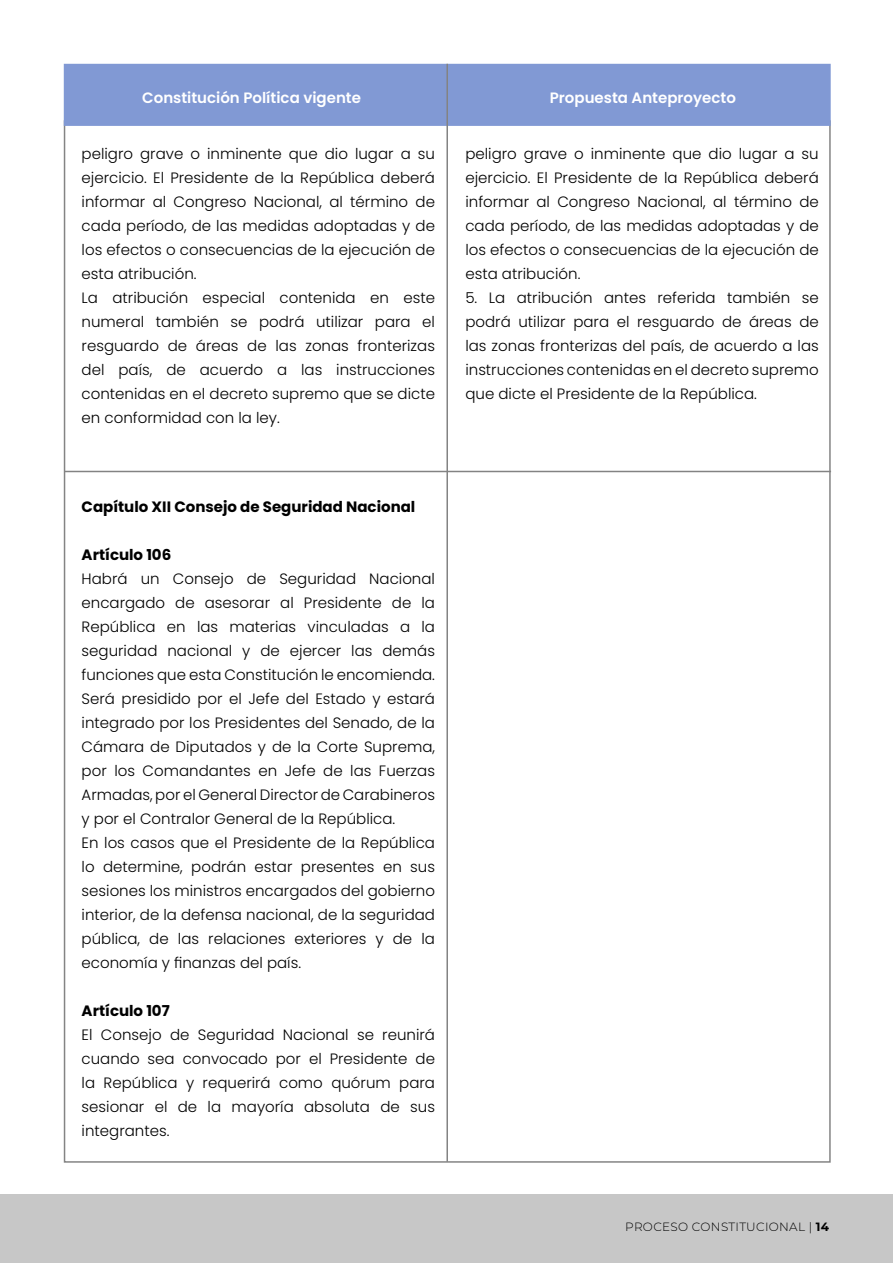
<style>
.page{position:relative;width:893px;height:1263px;background:#fff}
.page>*{position:absolute;margin:0;border:0;box-sizing:border-box;transform-origin:0 0}
.t1{font:300 15px/24px "Poppins";color:#000;text-align:justify}
.t2{font:700 15px "Poppins";color:#000}
.t3{font:600 15px "Poppins";color:#fff}
.t4{font:300 12px "Montserrat";letter-spacing:.025em;color:#000}
.s1{font-weight:700}
</style>
<div class="page">
<div style="left:0;top:1195px;width:893px;height:68px;background:#c7c7c7"></div>
<div style="left:64px;top:64px;width:767px;height:62px;background:#8199d4;border:2px solid #8199d4"></div>
<hr style="left:446px;top:64px;width:2px;height:1098px;background:#838383">
<hr style="left:65px;top:471px;width:766px;height:1px;background:#838383">
<p class="t3" style="left:142px;top:89px;width:220px">Constitución Política vigente</p>
<p class="t3" style="left:550px;top:89px;width:188px">Propuesta Anteproyecto</p>
<p class="t1" style="left:82px;top:142px;width:355px;text-align:left">peligro grave o inminente que dio lugar a su ejercicio. El Presidente de la República deberá informar al Congreso Nacional, al término de cada período, de las medidas adoptadas y de los efectos o consecuencias de la ejecución de esta atribución.<br>La atribución especial contenida en este numeral también se podrá utilizar para el resguardo de áreas de las zonas fronterizas del país, de acuerdo a las instrucciones contenidas en el decreto supremo que se dicte en conformidad con la ley.</p>
<p class="t2" style="left:82px;top:498px;width:335px">Capítulo XII Consejo de Seguridad Nacional</p>
<p class="t2" style="left:82px;top:546px;width:91px">Artículo 106</p>
<p class="t1" style="left:82px;top:567px;width:355px;text-align:left">Habrá un Consejo de Seguridad Nacional encargado de asesorar al Presidente de la República en las materias vinculadas a la seguridad nacional y de ejercer las demás funciones que esta Constitución le encomienda.<br>Será presidido por el Jefe del Estado y estará integrado por los Presidentes del Senado, de la Cámara de Diputados y de la Corte Suprema, por los Comandantes en Jefe de las Fuerzas Armadas, por el General Director de Carabineros y por el Contralor General de la República.<br>En los casos que el Presidente de la República lo determine, podrán estar presentes en sus sesiones los ministros encargados del gobierno interior, de la defensa nacional, de la seguridad pública, de las relaciones exteriores y de la economía y finanzas del país.</p>
<p class="t2" style="left:82px;top:1002px;width:90px">Artículo 107</p>
<p class="t1" style="left:82px;top:1023px;width:355px">El Consejo de Seguridad Nacional se reunirá cuando sea convocado por el Presidente de la República y requerirá como quórum para sesionar el de la mayoría absoluta de sus integrantes.</p>
<p class="t1" style="left:465px;top:142px;width:355px">peligro grave o inminente que dio lugar a su ejercicio. El Presidente de la República deberá informar al Congreso Nacional, al término de cada período, de las medidas adoptadas y de los efectos o consecuencias de la ejecución de esta atribución.</p>
<p class="t1" style="left:465px;top:286px;width:355px">5. La atribución antes referida también se podrá utilizar para el resguardo de áreas de las zonas fronterizas del país, de acuerdo a las instrucciones contenidas en el decreto supremo que dicte el Presidente de la República.</p>
<p class="t4" style="left:625px;top:1218px;width:205px">PROCESO CONSTITUCIONAL | <span class="s1">14</span></p>
</div>
